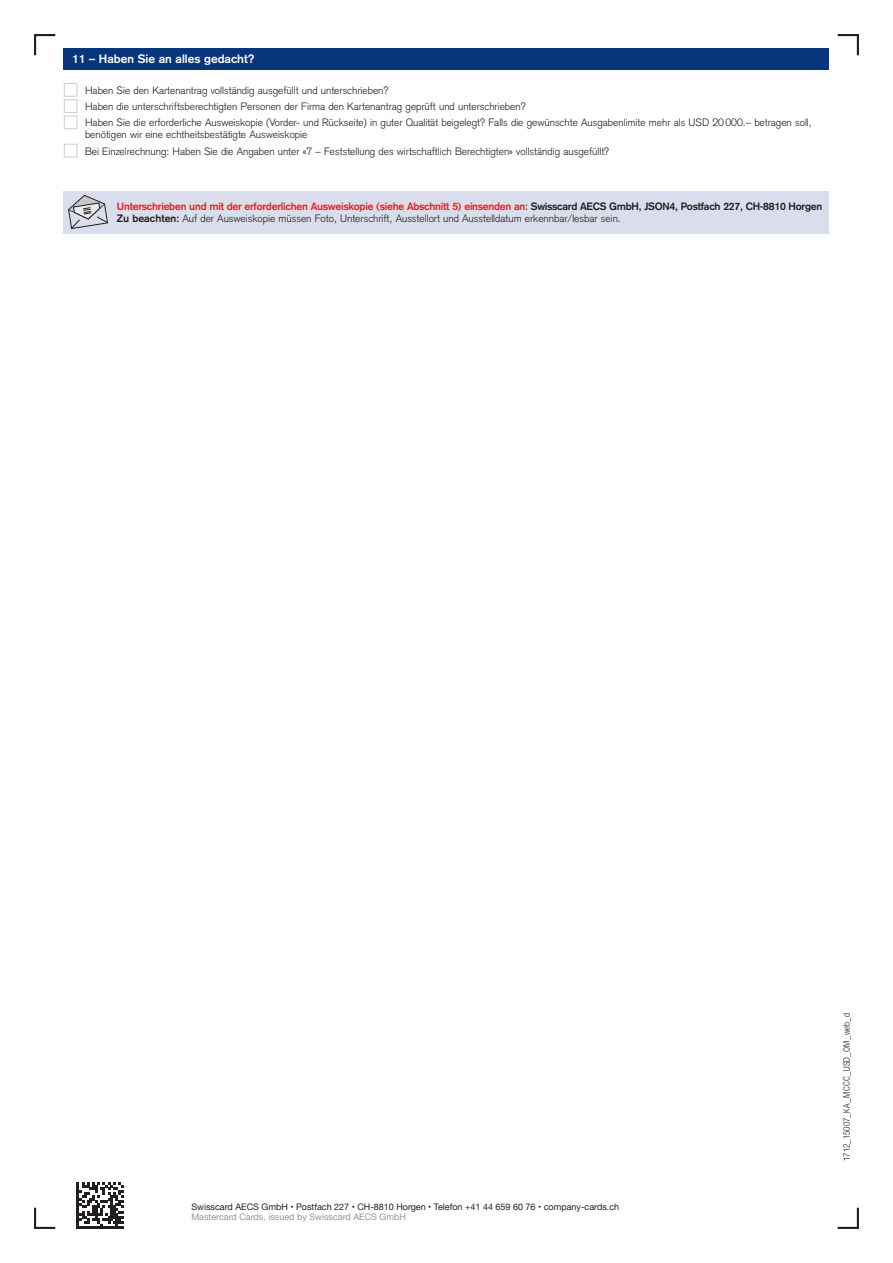
<style>
.page{position:relative;width:893px;height:1263px;background:#fff}
.page>*{position:absolute;margin:0;border:0;box-sizing:border-box;transform-origin:0 0}
.t1{font:700 12px "Akzidenz Grotesk";color:#fff}
.t2{font:300 10.5px/16.2px "Akzidenz Grotesk";color:#231f20}
.t3{font:9px "Helvetica Neue";color:#231f20}
.t4{font:9px "Helvetica Neue";color:#939598}
.t5{font:300 condensed 9px "Helvetica Neue LT";letter-spacing:.03em;color:#231f20}
.s1{font-weight:700;color:#ee1d23}
.s2{font-weight:700}
</style>
<div class="page">
<svg style="left:34px;top:34px;width:22px;height:22px"></svg>
<svg style="left:837px;top:1207px;width:22px;height:22px"></svg>
<svg style="left:34px;top:1207px;width:22px;height:22px"></svg>
<svg style="left:837px;top:34px;width:22px;height:22px"></svg>
<div style="left:64px;top:48px;width:765px;height:21px;background:#08357c"></div>
<div style="left:64px;top:83px;width:14px;height:14px;background:#fff;border:1px solid #cccfd1"></div>
<div style="left:64px;top:99px;width:14px;height:14px;background:#fff;border:1px solid #cccfd1"></div>
<div style="left:64px;top:115px;width:14px;height:14px;background:#fff;border:1px solid #cccfd1"></div>
<div style="left:64px;top:144px;width:14px;height:13px;background:#fff;border:1px solid #cccfd1"></div>
<div style="left:64px;top:191px;width:765px;height:43px;background:#daddeb"></div>
<svg style="left:68px;top:194px;width:40px;height:36px"></svg>
<svg style="left:77px;top:1182px;width:46px;height:47px"></svg>
<p class="t1" style="left:72px;top:52px;width:184px">11 – Haben Sie an alles gedacht?</p>
<p class="t2" style="left:85px;top:82px;width:728px">Haben Sie den Kartenantrag vollständig ausgefüllt und unterschrieben?<br>Haben die unterschriftsberechtigten Personen der Firma den Kartenantrag geprüft und unterschrieben?<br>Haben Sie die erforderliche Ausweiskopie (Vorder- und Rückseite) in guter Qualität beigelegt? Falls die gewünschte Ausgabenlimite mehr als USD 20 000.– betragen soll,</p>
<p class="t2" style="left:85px;top:127px;width:526px">benötigen wir eine echtheitsbestätigte Ausweiskopie<br>Bei Einzelrechnung: Haben Sie die Angaben unter «7 – Feststellung des wirtschaftlich Berechtigten» vollständig ausgefüllt?</p>
<p class="t2" style="left:117px;top:201px;width:707px;line-height:12px"><span class="s1">Unterschrieben und mit der erforderlichen Ausweiskopie (siehe Abschnitt 5) einsenden an:</span> <span class="s2">Swisscard AECS GmbH, JSON4, Postfach 227, CH-8810 Horgen<br>Zu beachten:</span> Auf der Ausweiskopie müssen Foto, Unterschrift, Ausstellort und Ausstelldatum erkennbar/lesbar sein.</p>
<p class="t3" style="left:191px;top:1200px;width:429px">Swisscard AECS GmbH • Postfach 227 • CH-8810 Horgen • Telefon +41 44 659 60 76 • company-cards.ch</p>
<p class="t4" style="left:191px;top:1211px;width:216px">Mastercard Cards, issued by Swisscard AECS GmbH</p>
<p class="t5" style="left:841px;top:1161px;width:150px;rotate:-90deg">1712_15007_KA_MCCC_USD_OM_web_d</p>
</div>
